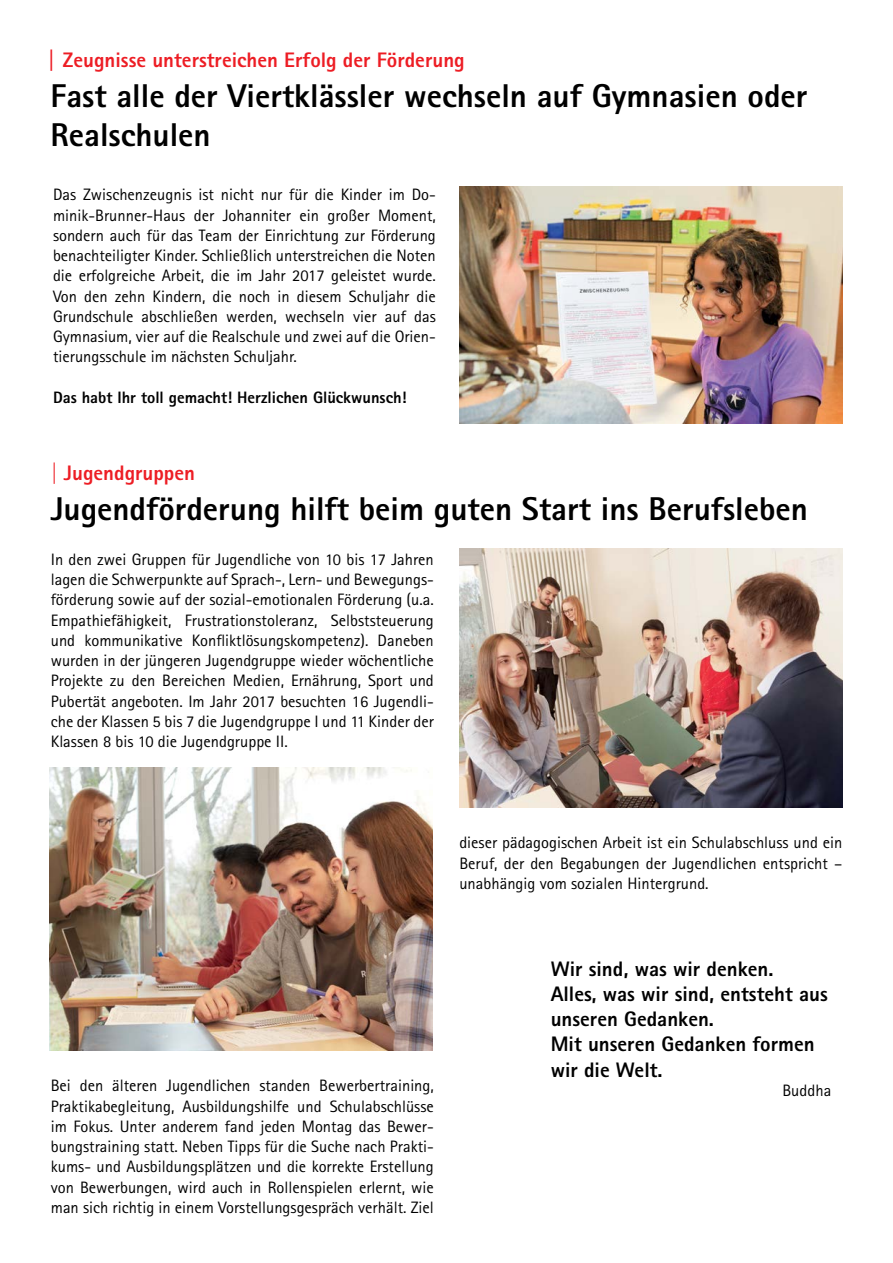
<style>
.page{position:relative;width:893px;height:1263px;background:#fff}
.page>*{position:absolute;margin:0;border:0;box-sizing:border-box;transform-origin:0 0}
.t1{font:800 33px/39.6px "Agfa Rotis Sans Serif";color:#000}
.t2{font:800 21px/25.2px "Agfa Rotis Sans Serif";color:#000}
.t3{font:800 21px "Agfa Rotis Sans Serif";color:#ed1d24;scale:1.5 1}
.t4{font:800 21px "Agfa Rotis Sans Serif";color:#ed1d24}
.t5{font:16.5px/20.2px "Agfa Rotis Sans Serif";color:#000;text-align:justify}
.t6{font:800 16.5px "Agfa Rotis Sans Serif";color:#000}
</style>
<div class="page">
<img style="left:459px;top:186px;width:383px;height:237px">
<img style="left:459px;top:549px;width:384px;height:259px">
<img style="left:50px;top:767px;width:383px;height:284px">
<p class="t3" style="left:46px;top:46px;width:280px">| Zeugnisse unterstreichen Erfolg der Förderung</p>
<h1 class="t1" style="left:51px;top:75px;width:758px">Fast alle der Viertklässler wechseln auf Gymnasien oder<br>Realschulen</h1>
<p class="t5" style="left:53px;top:184px;width:384px">Das Zwischenzeugnis ist nicht nur für die Kinder im Do&shy;minik-Brunner-Haus der Johanniter ein großer Moment, sondern auch für das Team der Einrichtung zur Förderung benachteiligter Kinder. Schließlich unterstreichen die Noten die erfolgreiche Arbeit, die im Jahr 2017 geleistet wurde.<br>Von den zehn Kindern, die noch in diesem Schuljahr die Grundschule abschließen werden, wechseln vier auf das Gymnasium, vier auf die Realschule und zwei auf die Orien&shy;tierungsschule im nächsten Schuljahr.</p>
<p class="t6" style="left:53px;top:387px;width:355px">Das habt Ihr toll gemacht! Herzlichen Glückwunsch!</p>
<p class="t4" style="left:51px;top:459px;width:146px">| Jugendgruppen</p>
<h1 class="t1" style="left:51px;top:488px;width:759px">Jugendförderung hilft beim guten Start ins Berufsleben</h1>
<p class="t5" style="left:51px;top:549px;width:385px">In den zwei Gruppen für Jugendliche von 10 bis 17 Jahren lagen die Schwerpunkte auf Sprach-, Lern- und Bewegungs&shy;förderung sowie auf der sozial-emotionalen Förderung (u.a.<br>Empathiefähigkeit, Frustrationstoleranz, Selbststeuerung und kommunikative Konfliktlösungskompetenz). Daneben wurden in der jüngeren Jugendgruppe wieder wöchentliche Projekte zu den Bereichen Medien, Ernährung, Sport und Pubertät angeboten. Im Jahr 2017 besuchten 16 Jugendli&shy;che der Klassen 5 bis 7 die Jugendgruppe I und 11 Kinder der Klassen 8 bis 10 die Jugendgruppe II.</p>
<p class="t5" style="left:459px;top:832px;width:385px">dieser pädagogischen Arbeit ist ein Schulabschluss und ein Beruf, der den Begabungen der Jugendlichen entspricht – unabhängig vom sozialen Hintergrund.</p>
<p class="t5" style="left:51px;top:1075px;width:385px">Bei den älteren Jugendlichen standen Bewerbertraining, Praktikabegleitung, Ausbildungshilfe und Schulabschlüsse im Fokus. Unter anderem fand jeden Montag das Bewer&shy;bungstraining statt. Neben Tipps für die Suche nach Prakti&shy;kums- und Ausbildungsplätzen und die korrekte Erstellung von Bewerbungen, wird auch in Rollenspielen erlernt, wie man sich richtig in einem Vorstellungsgespräch verhält. Ziel</p>
<p class="t2" style="left:551px;top:956px;width:279px">Wir sind, was wir denken.<br>Alles, was wir sind, entsteht aus unseren Gedanken.<br>Mit unseren Gedanken formen wir die Welt.</p>
<p class="t5" style="left:782px;top:1080px;width:50px">Buddha</p>
</div>
